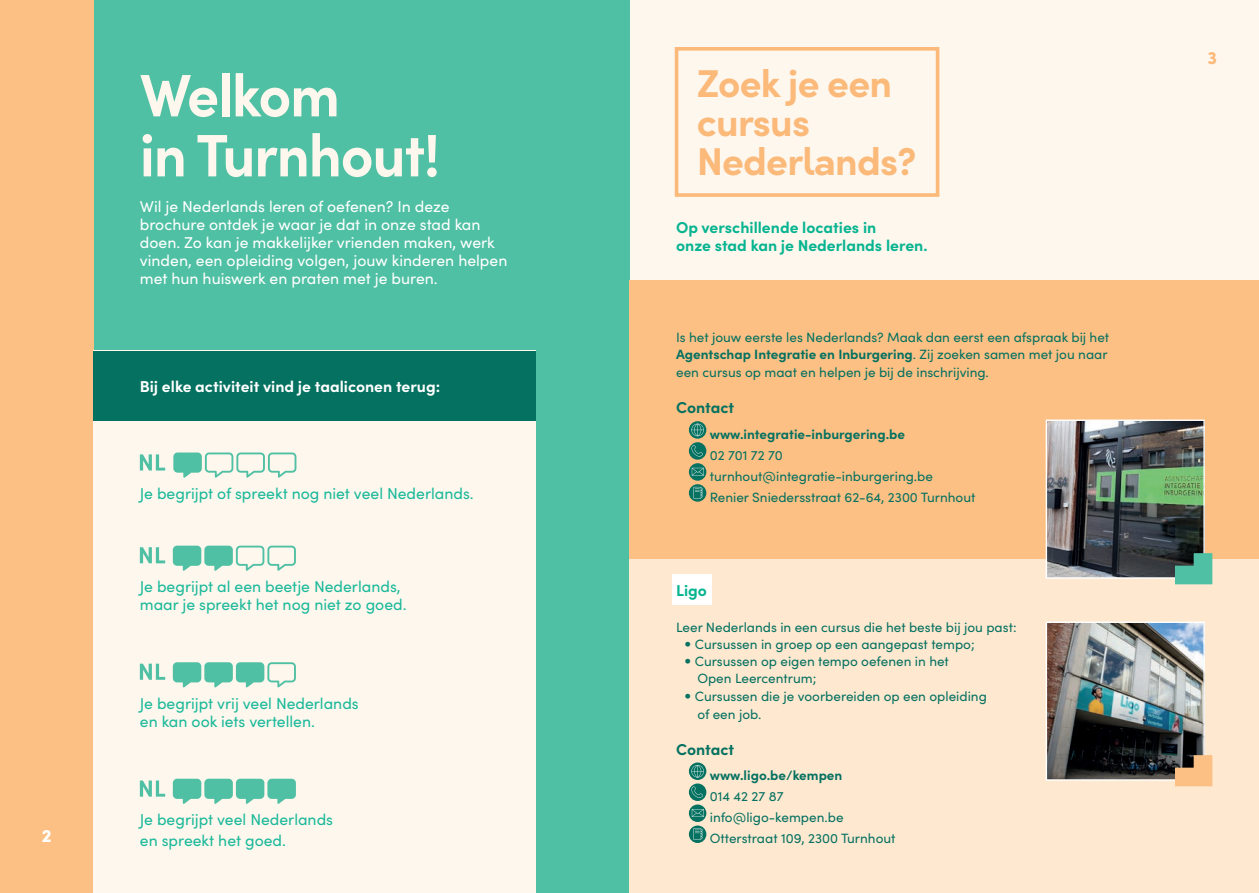
<style>
.page{position:relative;width:1259px;height:893px;background:#fff}
.page>*{position:absolute;margin:0;border:0;box-sizing:border-box;transform-origin:0 0}
.t1{font:700 60px/60px "Sofia Pro";letter-spacing:-.02em;color:#fef7ee;scale:.95 1}
.t2{font:700 38.85px/38.8px "Sofia Pro";letter-spacing:-.02em;color:#fbb97a}
.t3{font:900 18px "Sofia Pro";color:#fff}
.t4{font:900 18px "Sofia Pro";color:#fbb97a}
.t5{font:15.75px/18px "Sofia Pro";color:#1ab999}
.t6{font:15.75px/18px "Sofia Pro";color:#fff}
.t7{font:700 15.75px/18px "Sofia Pro";color:#06b490}
.t8{font:700 15.75px "Sofia Pro";color:#fff}
.t9{font:700 15.75px "Sofia Pro";letter-spacing:-.005em;color:#057160}
.t10{font:13.5px/21px "Sofia Pro";color:#057160}
.t11{font:700 13.5px "Sofia Pro";color:#057160}
.s1{font-weight:700}
.s2{font-family:"DIN Condensed";font-weight:700}
</style>
<div class="page">
<div style="left:629px;top:0;width:630px;height:893px;background:#fef7ee"></div>
<div style="left:0;top:0;width:629px;height:893px;background:#4fc0a3"></div>
<div style="left:0;top:0;width:93px;height:893px;background:#fcc084"></div>
<div style="left:93px;top:351px;width:443px;height:542px;background:#fef7ee"></div>
<svg style="left:173px;top:779px;width:123px;height:25px"></svg>
<svg style="left:140px;top:780px;width:25px;height:17px"></svg>
<svg style="left:173px;top:662px;width:123px;height:25px"></svg>
<svg style="left:140px;top:664px;width:25px;height:16px"></svg>
<svg style="left:173px;top:546px;width:123px;height:25px"></svg>
<svg style="left:140px;top:547px;width:25px;height:16px"></svg>
<svg style="left:173px;top:452px;width:123px;height:26px"></svg>
<svg style="left:140px;top:454px;width:25px;height:16px"></svg>
<div style="left:93px;top:351px;width:443px;height:70px;background:#057160"></div>
<div style="left:629px;top:280px;width:630px;height:279px;background:#fcc084"></div>
<div style="left:629px;top:559px;width:630px;height:334px;background:#fee8d0"></div>
<svg style="left:689px;top:421px;width:17px;height:18px"></svg>
<svg style="left:691px;top:424px;width:13px;height:12px"></svg>
<div style="left:689px;top:442px;width:17px;height:18px;background:#057160;border-radius:50%"></div>
<svg style="left:691px;top:445px;width:12px;height:12px"></svg>
<svg style="left:689px;top:463px;width:17px;height:18px"></svg>
<svg style="left:692px;top:468px;width:12px;height:7px"></svg>
<svg style="left:689px;top:484px;width:17px;height:18px"></svg>
<svg style="left:693px;top:487px;width:9px;height:12px"></svg>
<img style="left:1047px;top:623px;width:155px;height:156px">
<div style="left:1045px;top:621px;width:159px;height:160px;border:1px solid #fff"></div>
<svg style="left:1175px;top:755px;width:37px;height:31px"></svg>
<img style="left:1047px;top:422px;width:155px;height:155px">
<div style="left:1045px;top:420px;width:159px;height:159px;border:1px solid #fff"></div>
<svg style="left:1175px;top:553px;width:37px;height:31px"></svg>
<div style="left:672px;top:574px;width:39px;height:31px;background:#fff"></div>
<svg style="left:689px;top:762px;width:17px;height:18px"></svg>
<svg style="left:691px;top:765px;width:13px;height:12px"></svg>
<svg style="left:689px;top:783px;width:17px;height:18px"></svg>
<svg style="left:691px;top:786px;width:12px;height:12px"></svg>
<svg style="left:689px;top:804px;width:17px;height:18px"></svg>
<svg style="left:692px;top:809px;width:12px;height:8px"></svg>
<svg style="left:689px;top:825px;width:17px;height:18px"></svg>
<svg style="left:693px;top:828px;width:9px;height:12px"></svg>
<div style="left:675px;top:47px;width:264px;height:150px;border:4px solid #fbb97a"></div>
<h3 class="t3" style="left:42px;top:822px;width:11px">2</h3>
<h1 class="t1" style="left:140px;top:61px;width:317px">Welkom<br>in Turnhout!</h1>
<p class="t6" style="left:140px;top:197px;width:369px">Wil je Nederlands leren of oefenen? In deze brochure ontdek je waar je dat in onze stad kan doen. Zo kan je makkelijker vrienden maken, werk vinden, een opleiding volgen, jouw kinderen helpen met hun huiswerk en praten met je buren.</p>
<p class="t8" style="left:140px;top:375px;width:302px">Bij elke activiteit vind je taaliconen terug:</p>
<p class="t5" style="left:140px;top:483px;width:335px">Je begrijpt of spreekt nog niet veel Nederlands.</p>
<p class="t5" style="left:140px;top:576px;width:268px">Je begrijpt al een beetje Nederlands, maar je spreekt het nog niet zo goed.</p>
<p class="t5" style="left:140px;top:693px;width:220px">Je begrijpt vrij veel Nederlands en kan ook iets vertellen.</p>
<p class="t5" style="left:140px;top:808px;width:195px;line-height:21px">Je begrijpt veel Nederlands en spreekt het goed.</p>
<h2 class="t2" style="left:697px;top:61px;width:221px">Zoek je een cursus<br>Nederlands?</h2>
<p class="t7" style="left:676px;top:217px;width:253px">Op verschillende locaties in<br>onze stad kan je Nederlands leren.</p>
<p class="t10" style="left:676px;top:328px;width:434px;line-height:17.5px;text-align:justify">Is het jouw eerste les Nederlands? Maak dan eerst een afspraak bij het <span class="s1">Agentschap Integratie en Inburgering</span>. Zij zoeken samen met jou naar een cursus op maat en helpen je bij de inschrijving.</p>
<p class="t9" style="left:676px;top:396px;width:60px">Contact</p>
<p class="t11" style="left:710px;top:424px;width:197px">www.integratie-inburgering.be</p>
<p class="t10" style="left:710px;top:444px;width:267px">02 701 72 70 turnhout@integratie-inburgering.be<br>Renier Sniedersstraat 62-64, 2300 Turnhout</p>
<p class="t7" style="left:676px;top:581px;width:32px">Ligo</p>
<p class="t10" style="left:676px;top:616px;width:342px">Leer Nederlands in een cursus die het beste bij jou past:</p>
<p class="t10" style="left:684px;top:633px;width:291px"><span class="s2">•</span> Cursussen in groep op een aangepast tempo;</p>
<p class="t10" style="left:697px;top:652px;width:253px;line-height:17.2px;text-indent:-13px"><span class="s2">•</span> Cursussen op eigen tempo oefenen in het<br>Open Leercentrum;</p>
<p class="t10" style="left:697px;top:686px;width:291px;line-height:18px;text-indent:-13px"><span class="s2">•</span> Cursussen die je voorbereiden op een opleiding of een job.</p>
<p class="t9" style="left:676px;top:737px;width:60px">Contact</p>
<p class="t11" style="left:710px;top:765px;width:134px">www.ligo.be/kempen</p>
<p class="t10" style="left:710px;top:785px;width:187px">014 42 27 87 info@ligo-kempen.be<br>Otterstraat 109, 2300 Turnhout</p>
<h3 class="t4" style="left:1207px;top:43px;width:11px">3</h3>
</div>
